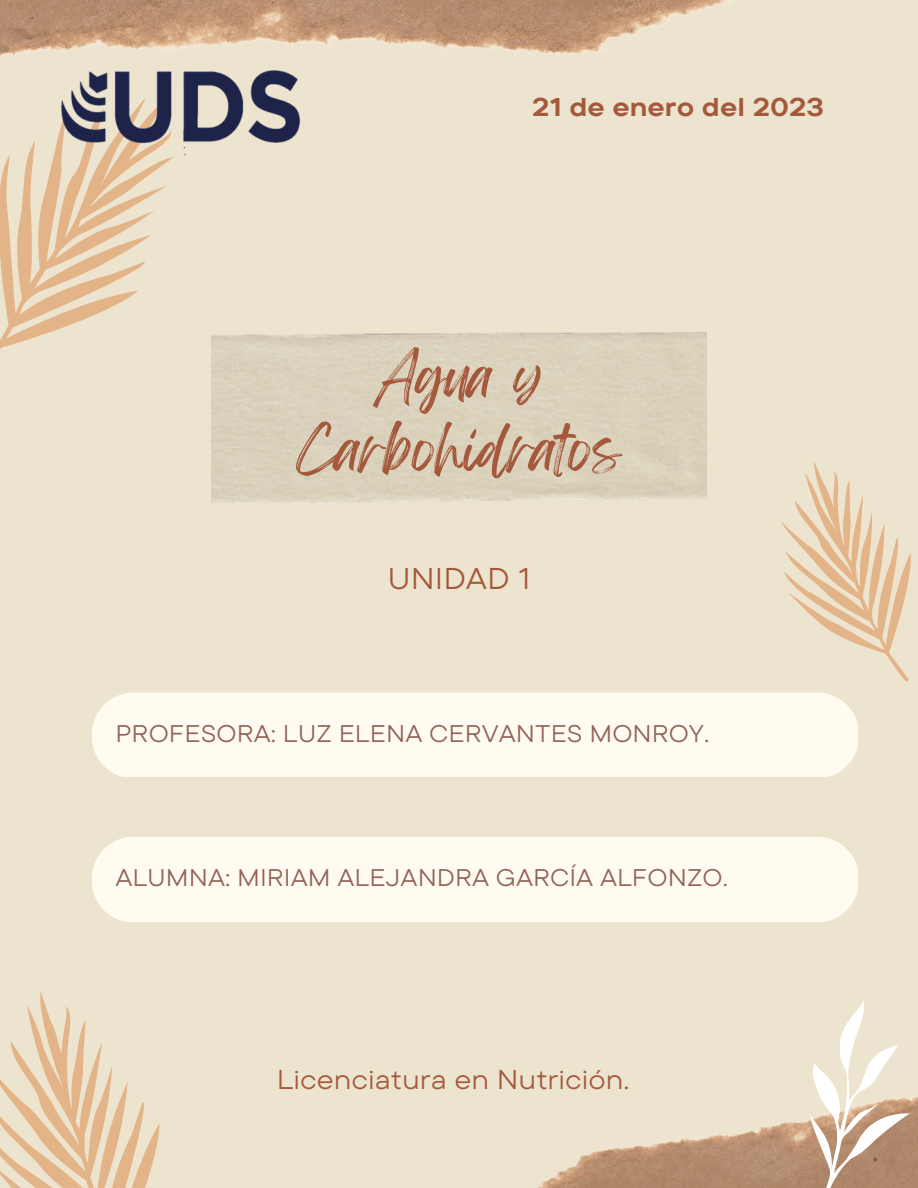
<style>
.page{position:relative;width:918px;height:1188px;background:#ece4ce}
.page>*{position:absolute;margin:0;border:0;box-sizing:border-box;transform-origin:0 0}
.t1{font:52.35px/73.2px "Feeling Passionate";color:#a5593c;text-align:center}
.t2{font:30px "TT Commons Pro Exp";color:#a5593c}
.t3{font:27.15px "TT Commons Pro Exp";color:#a5593c}
.t4{font:700 25.65px "TT Commons Pro Exp";color:#a5593c}
.t5{font:24px "TT Commons Pro Exp";color:#926358}
</style>
<div class="page">
<img style="left:211px;top:332px;width:496px;height:171px">
<div style="left:92px;top:693px;width:766px;height:84px;background:#fffbf1;border-radius:42px"></div>
<img style="left:0;top:0;width:724px;height:56px">
<img style="left:538px;top:1096px;width:380px;height:92px">
<svg style="left:735px;top:462px;width:176px;height:235px"></svg>
<svg style="left:0;top:992px;width:160px;height:196px"></svg>
<svg style="left:808px;top:1001px;width:102px;height:187px"></svg>
<svg style="left:0;top:141px;width:166px;height:209px"></svg>
<div style="left:92px;top:837px;width:766px;height:84px;background:#fffbf1;border-radius:42px"></div>
<img style="left:45px;top:50px;width:277px;height:114px">
<p class="t4" style="left:532px;top:91px;width:293px">21 de enero del 2023</p>
<h1 class="t1" style="left:296px;top:341px;width:327px">Agua y<br>Carbohidratos</h1>
<p class="t2" style="left:388px;top:559px;width:144px">UNIDAD 1</p>
<p class="t5" style="left:115px;top:718px;width:596px">PROFESORA: LUZ ELENA CERVANTES MONROY.</p>
<p class="t5" style="left:115px;top:862px;width:614px">ALUMNA: MIRIAM ALEJANDRA GARCÍA ALFONZO.</p>
<p class="t3" style="left:277px;top:1062px;width:354px">Licenciatura en Nutrición.</p>
</div>
